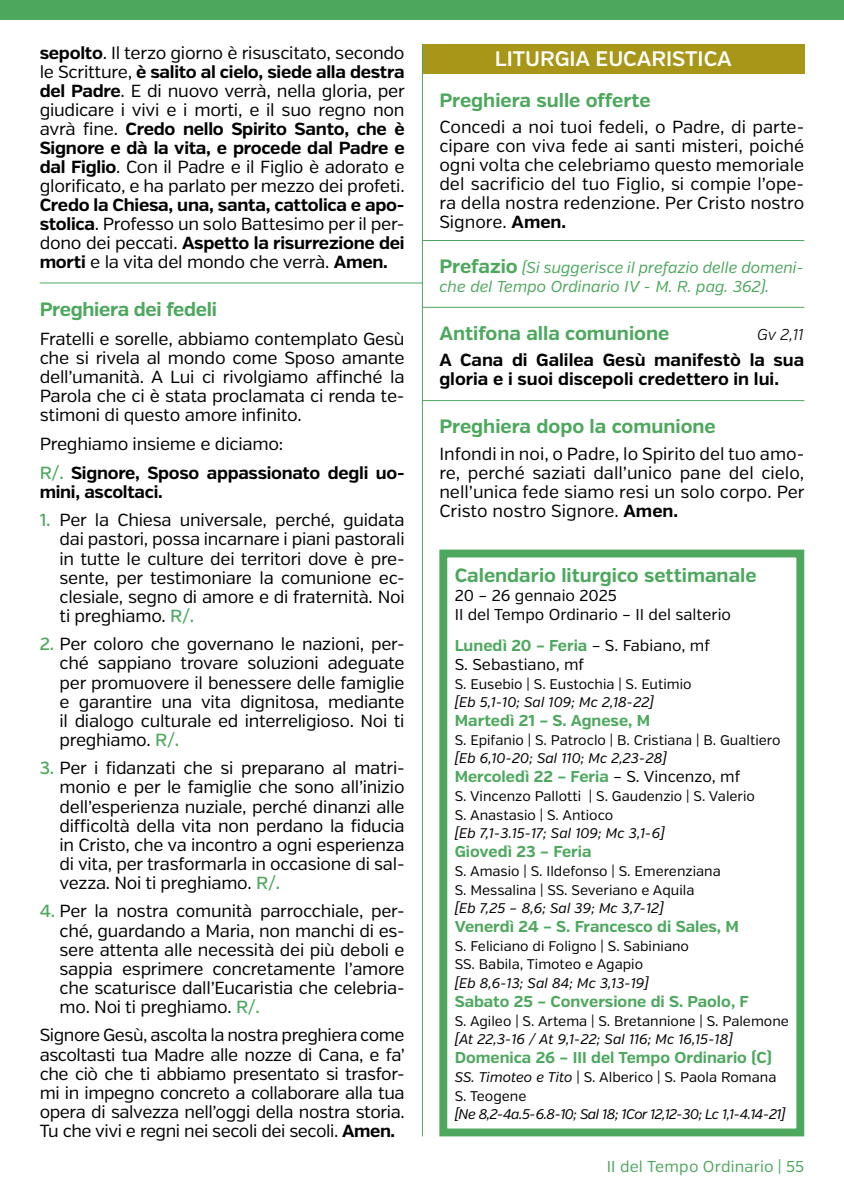
<style>
.page{position:relative;width:844px;height:1191px;background:#fff}
.page>*{position:absolute;margin:0;border:0;box-sizing:border-box;transform-origin:0 0}
.t1{font:600 21px "Verb";color:#fff}
.t2{font:700 19.25px "Verb";color:#4da85e}
.t3{font:17.5px/19.1px "Verb";letter-spacing:-.015em;color:#000;text-align:justify}
.t4{font:700 17.5px/19.1px "Verb";letter-spacing:-.015em;color:#000}
.t5{font:700 15.75px "Verb";color:#4da85e}
.t6{font:15.75px/18.9px "Verb";color:#000}
.t7{font:italic 15.75px/18.9px "Verb";color:#4da85e}
.t8{font:15.75px "Verb";letter-spacing:.01em;color:#4da85e}
.t9{font:italic 300 15.75px "Verb";color:#000}
.t10{font:14px/18.7px "Verb";color:#000}
.t11{font:italic 14px "Verb";color:#000}
.t12{font:italic 14px "Verb";letter-spacing:-.04em;color:#000}
.s1{font-weight:700}
.s2{font-weight:400}
.s3{font-weight:500;color:#4da85e}
.s4{font-weight:700;font-style:normal;font-size:19.25px}
.s5{font-weight:700;color:#4da85e}
.s6{font-weight:400;color:#000}
.s7{font-style:italic}
</style>
<div class="page">
<div style="left:0;top:0;width:843px;height:20px;background:#4da85e"></div>
<hr style="left:40px;top:282px;width:382px;height:1px;background:#4da85e">
<hr style="left:422px;top:240px;width:382px;height:1px;background:#4da85e">
<hr style="left:422px;top:307px;width:382px;height:1px;background:#4da85e">
<hr style="left:422px;top:400px;width:382px;height:1px;background:#4da85e">
<div style="left:422px;top:44px;width:382px;height:30px;background:#a89618"></div>
<hr style="left:422px;top:45px;width:1px;height:1091px;background:#4da85e">
<div style="left:439px;top:549px;width:365px;height:587px;border:8px solid #4da85e"></div>
<p class="t3" style="left:40px;top:43px;width:366px"><span class="s1">sepolto</span>. Il terzo giorno è risuscitato, secondo le Scritture, <span class="s1">è salito al cielo, siede alla destra del Padre</span>. E di nuovo verrà, nella gloria, per giudicare i vivi e i morti, e il suo regno non avrà fine. <span class="s1">Credo nello Spirito Santo, che è Signore e dà la vita, e procede dal Padre e dal Figlio</span>. Con il Padre e il Figlio è adorato e glorificato, e ha parlato per mezzo dei profeti.</p>
<p class="t4" style="left:40px;top:195px;width:366px;text-align:justify">Credo la Chiesa, una, santa, cattolica e apo&shy;stolica<span class="s2">. Professo un solo Battesimo per il per&shy;dono dei peccati.</span> Aspetto la risurrezione dei morti <span class="s2">e la vita del mondo che verrà.</span> Amen.</p>
<p class="t2" style="left:40px;top:297px;width:179px">Preghiera dei fedeli</p>
<p class="t3" style="left:40px;top:329px;width:366px">Fratelli e sorelle, abbiamo contemplato Gesù che si rivela al mondo come Sposo amante dell’umanità. A Lui ci rivolgiamo affinché la Parola che ci è stata proclamata ci renda te&shy;stimoni di questo amore infinito.</p>
<p class="t4" style="left:40px;top:429px;width:366px;line-height:28.9px"><span class="s2">Preghiamo insieme e diciamo:<br></span><span class="s3">R/.</span> Signore, Sposo appassionato degli uo-</p>
<p class="t4" style="left:40px;top:482px;width:124px">mini, ascoltaci.</p>
<p class="t3" style="left:60px;top:511px;width:346px;text-indent:-20px"><span class="s3">1.</span> Per la Chiesa universale, perché, guidata dai pastori, possa incarnare i piani pastorali in tutte le culture dei territori dove è pre&shy;sente, per testimoniare la comunione ec&shy;clesiale, segno di amore e di fraternità. Noi ti preghiamo. <span class="s3">R/.</span></p>
<p class="t3" style="left:60px;top:635px;width:346px;text-indent:-20px"><span class="s3">2.</span> Per coloro che governano le nazioni, per&shy;ché sappiano trovare soluzioni adeguate per promuovere il benessere delle famiglie e garantire una vita dignitosa, mediante il dialogo culturale ed interreligioso. Noi ti preghiamo. <span class="s3">R/.</span></p>
<p class="t3" style="left:60px;top:759px;width:346px;text-indent:-20px"><span class="s3">3.</span> Per i fidanzati che si preparano al matri&shy;monio e per le famiglie che sono all’inizio dell’esperienza nuziale, perché dinanzi alle difficoltà della vita non perdano la fiducia in Cristo, che va incontro a ogni esperienza di vita, per trasformarla in occasione di sal&shy;vezza. Noi ti preghiamo. <span class="s3">R/.</span></p>
<p class="t3" style="left:60px;top:902px;width:346px;text-indent:-20px"><span class="s3">4.</span> Per la nostra comunità parrocchiale, per&shy;ché, guardando a Maria, non manchi di es&shy;sere attenta alle necessità dei più deboli e sappia esprimere concretamente l’amore che scaturisce dall’Eucaristia che celebria&shy;mo. Noi ti preghiamo. <span class="s3">R/.</span></p>
<p class="t3" style="left:40px;top:1026px;width:366px">Signore Gesù, ascolta la nostra preghiera come ascoltasti tua Madre alle nozze di Cana, e fa’ che ciò che ti abbiamo presentato si trasfor&shy;mi in impegno concreto a collaborare alla tua opera di salvezza nell’oggi della nostra storia.<br>Tu che vivi e regni nei secoli dei secoli. <span class="s1">Amen.</span></p>
<p class="t1" style="left:494px;top:46px;width:238px">LITURGIA EUCARISTICA</p>
<p class="t2" style="left:439px;top:88px;width:213px">Preghiera sulle offerte</p>
<p class="t3" style="left:439px;top:118px;width:366px">Concedi a noi tuoi fedeli, o Padre, di parte&shy;cipare con viva fede ai santi misteri, poiché ogni volta che celebriamo questo memoriale del sacrificio del tuo Figlio, si compie l’ope&shy;ra della nostra redenzione. Per Cristo nostro Signore. <span class="s1">Amen.</span></p>
<p class="t7" style="left:439px;top:258px;width:366px"><span class="s4">Prefazio</span> (Si suggerisce il prefazio delle domeni&shy;che del Tempo Ordinario IV - M. R. pag. 362).</p>
<p class="t2" style="left:439px;top:322px;width:231px">Antifona alla comunione</p>
<p class="t9" style="left:757px;top:325px;width:48px">Gv 2,11</p>
<p class="t4" style="left:439px;top:351px;width:366px">A Cana di Galilea Gesù manifestò la sua gloria e i suoi discepoli credettero in lui.</p>
<p class="t2" style="left:439px;top:415px;width:278px">Preghiera dopo la comunione</p>
<p class="t3" style="left:439px;top:444px;width:366px">Infondi in noi, o Padre, lo Spirito del tuo amo&shy;re, perché saziati dall’unico pane del cielo, nell’unica fede siamo resi un solo corpo. Per Cristo nostro Signore. <span class="s1">Amen.</span></p>
<p class="t2" style="left:454px;top:563px;width:303px">Calendario liturgico settimanale</p>
<p class="t6" style="left:454px;top:586px;width:278px">20 – 26 gennaio 2025<br>II del Tempo Ordinario – II del salterio</p>
<p class="t6" style="left:454px;top:636px;width:257px"><span class="s5">Lunedì 20 – Feria</span> – S. Fabiano, mf<br>S. Sebastiano, mf</p>
<p class="t10" style="left:454px;top:674px;width:238px">S. Eusebio | S. Eustochia | S. Eutimio</p>
<p class="t11" style="left:454px;top:694px;width:201px">[Eb 5,1-10; Sal 109; Mc 2,18-22]</p>
<p class="t5" style="left:454px;top:711px;width:197px">Martedì 21 – S. Agnese, M</p>
<p class="t10" style="left:454px;top:730px;width:327px">S. Epifanio | S. Patroclo | B. Cristiana | B. Gualtiero</p>
<p class="t11" style="left:454px;top:750px;width:213px">[Eb 6,10-20; Sal 110; Mc 2,23-28]</p>
<p class="t5" style="left:454px;top:767px;width:287px">Mercoledì 22 – Feria <span class="s6">– S. Vincenzo, mf</span></p>
<p class="t10" style="left:454px;top:787px;width:301px">S. Vincenzo Pallotti | S. Gaudenzio | S. Valerio<br>S. Anastasio | S. Antioco</p>
<p class="t11" style="left:454px;top:825px;width:211px">[Eb 7,1-3.15-17; Sal 109; Mc 3,1-6]</p>
<p class="t5" style="left:454px;top:842px;width:138px">Giovedì 23 – Feria</p>
<p class="t10" style="left:454px;top:861px;width:267px">S. Amasio | S. Ildefonso | S. Emerenziana<br>S. Messalina | SS. Severiano e Aquila</p>
<p class="t11" style="left:454px;top:900px;width:210px">[Eb 7,25 – 8,6; Sal 39; Mc 3,7-12]</p>
<p class="t5" style="left:454px;top:917px;width:286px">Venerdì 24 – S. Francesco di Sales, M</p>
<p class="t10" style="left:454px;top:936px;width:236px">S. Feliciano di Foligno | S. Sabiniano<br>SS. Babila, Timoteo e Agapio</p>
<p class="t11" style="left:454px;top:975px;width:195px">[Eb 8,6-13; Sal 84; Mc 3,13-19]</p>
<p class="t5" style="left:454px;top:992px;width:295px">Sabato 25 – Conversione di S. Paolo, F</p>
<p class="t10" style="left:454px;top:1011px;width:335px">S. Agileo | S. Artema | S. Bretannione | S. Palemone</p>
<p class="t11" style="left:454px;top:1031px;width:279px">[At 22,3-16 / At 9,1-22; Sal 116; Mc 16,15-18]</p>
<p class="t5" style="left:454px;top:1048px;width:318px">Domenica 26 – III del Tempo Ordinario (C)</p>
<p class="t10" style="left:454px;top:1067px;width:323px"><span class="s7">SS. Timoteo e Tito</span> | S. Alberico | S. Paola Romana<br>S. Teogene</p>
<p class="t12" style="left:454px;top:1106px;width:332px">[Ne 8,2-4a.5-6.8-10; Sal 18; 1Cor 12,12-30; Lc 1,1-4.14-21]</p>
<p class="t8" style="left:606px;top:1157px;width:199px">II del Tempo Ordinario | 55</p>
</div>
